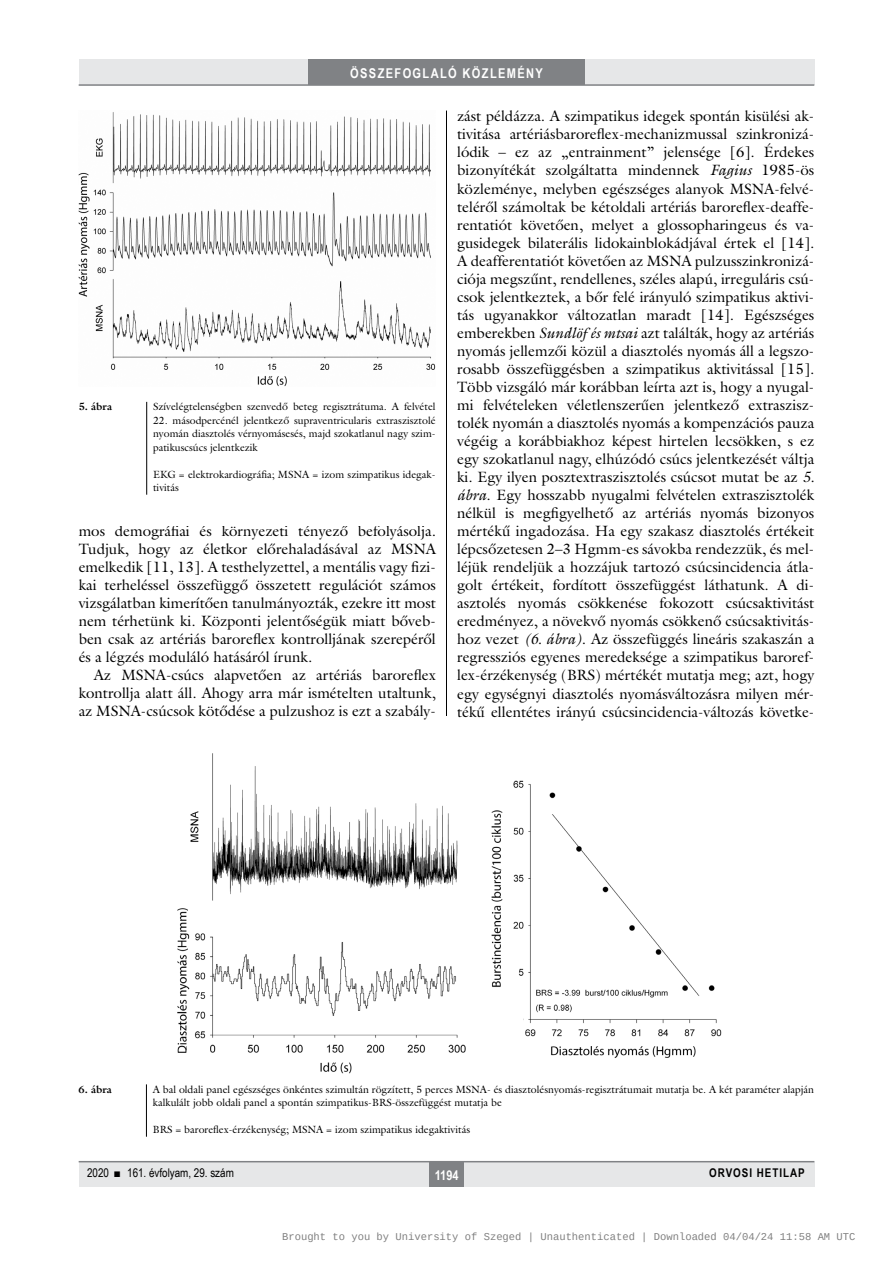
<style>
.page{position:relative;width:893px;height:1263px;background:#fff}
.page>*{position:absolute;margin:0;border:0;box-sizing:border-box;transform-origin:0 0}
.Body_Text{font:15px/18px "Galliard Reg";color:#000;text-align:justify}
.Body_tompa{font:15px/18px "Galliard Reg";color:#000;text-align:justify}
.t1{font:700 13.5px "Arial Narrow";letter-spacing:.1em;color:#fff}
.t2{font:12px "Arial Narrow";color:#000}
.t3{font:700 12px "Arial Narrow";letter-spacing:.08em;color:#000}
.kepalairas2{font:10.5px/13.5px "Galliard Reg";color:#000}
.t4{font:10.5px "Liberation Mono";color:rgb(0 0 0/.5)}
.kepalairas1{font:700 10.5px "Galliard Reg";color:#000}
.s1{font-style:italic}
</style>
<div class="page">
<div style="left:79px;top:1161px;width:735px;height:25px;background:#e6e7e8"></div>
<hr style="left:79px;top:1161px;width:735px;height:1px;background:#808285">
<div style="left:430px;top:1161px;width:34px;height:25px;background:#808285"></div>
<div style="left:79px;top:60px;width:735px;height:25px;background:#e6e7e8"></div>
<div style="left:308px;top:60px;width:277px;height:25px;background:#808285"></div>
<hr style="left:79px;top:84px;width:735px;height:2px;background:#808285">
<hr style="left:446px;top:111px;width:1px;height:1026px;background:#000">
<div style="left:78px;top:716px;width:736px;height:368px;background:#fff"></div>
<img style="left:177px;top:754px;width:545px;height:320px">
<hr style="left:146px;top:402px;width:1px;height:93px;background:#000">
<div style="left:78px;top:1084px;width:736px;height:53px;background:#fff"></div>
<hr style="left:146px;top:1084px;width:1px;height:53px;background:#000">
<img style="left:79px;top:112px;width:357px;height:274px">
<p class="t1" style="left:350px;top:63px;width:194px">ÖSSZEFOGLALÓ KÖZLEMÉNY</p>
<p class="kepalairas1" style="left:79px;top:400px;width:35px">5. ábra</p>
<p class="kepalairas2" style="left:153px;top:400px;width:284px">Szívelégtelenségben szenvedő beteg regisztrátuma. A felvétel</p>
<p class="kepalairas2" style="left:153px;top:413px;width:284px;text-align:justify">22. másodpercénél jelentkező supraventricularis extraszisztolé nyomán diasztolés vérnyomásesés, majd szokatlanul nagy szim&shy;patikuscsúcs jelentkezik</p>
<p class="kepalairas2" style="left:153px;top:467px;width:284px">EKG = elektrokardiográfia; MSNA = izom szimpatikus idegak&shy;tivitás</p>
<p class="Body_tompa" style="left:79px;top:522px;width:359px">mos demográfiai és környezeti tényező befolyásolja.<br>Tudjuk, hogy az életkor előrehaladásával az MSNA emelkedik [11, 13]. A testhelyzettel, a mentális vagy fizi&shy;kai terheléssel összefüggő összetett regulációt számos vizsgálatban kimerítően tanulmányozták, ezekre itt most nem térhetünk ki. Központi jelentőségük miatt bőveb&shy;ben csak az artériás baroreflex kontrolljának szerepéről és a légzés moduláló hatásáról írunk.</p>
<p class="Body_Text" style="left:79px;top:666px;width:359px;text-indent:15px">Az MSNA-csúcs alapvetően az artériás baroreflex kontrollja alatt áll. Ahogy arra már ismételten utaltunk, az MSNA-csúcsok kötődése a pulzushoz is ezt a szabály-</p>
<p class="Body_Text" style="left:457px;top:107px;width:359px">zást példázza. A szimpatikus idegek spontán kisülési ak&shy;tivitása artériásbaroreflex-mechanizmussal szinkronizá&shy;lódik – ez az „entrainment” jelensége [6]. Érdekes bizonyítékát szolgáltatta mindennek <span class="s1">Fagius</span> 1985-ös közleménye, melyben egészséges alanyok MSNA-felvé&shy;teléről számoltak be kétoldali artériás baroreflex-deaffe&shy;rentatiót követően, melyet a glossopharingeus és va&shy;gusidegek bilaterális lidokainblokádjával értek el [14].<br>A deafferentatiót követően az MSNA pulzusszinkronizá&shy;ciója megszűnt, rendellenes, széles alapú, irreguláris csú&shy;csok jelentkeztek, a bőr felé irányuló szimpatikus aktivi&shy;tás ugyanakkor változatlan maradt [14]. Egészséges emberekben <span class="s1">Sundlöf és mtsai</span> azt találták, hogy az artériás nyomás jellemzői közül a diasztolés nyomás áll a legszo&shy;rosabb összefüggésben a szimpatikus aktivitással [15].<br>Több vizsgáló már korábban leírta azt is, hogy a nyugal&shy;mi felvételeken véletlenszerűen jelentkező extraszisz&shy;tolék nyomán a diasztolés nyomás a kompenzációs pauza végéig a korábbiakhoz képest hirtelen lecsökken, s ez egy szokatlanul nagy, elhúzódó csúcs jelentkezését váltja ki. Egy ilyen posztextraszisztolés csúcsot mutat be az <span class="s1">5. ábra</span>. Egy hosszabb nyugalmi felvételen extraszisztolék nélkül is megfigyelhető az artériás nyomás bizonyos mértékű ingadozása. Ha egy szakasz diasztolés értékeit lépcsőzetesen 2–3 Hgmm-es sávokba rendezzük, és mel&shy;léjük rendeljük a hozzájuk tartozó csúcsincidencia átla&shy;golt értékeit, fordított összefüggést láthatunk. A di&shy;asztolés nyomás csökkenése fokozott csúcsaktivitást eredményez, a növekvő nyomás csökkenő csúcsaktivitás&shy;hoz vezet <span class="s1">(6. ábra)</span>. Az összefüggés lineáris szakaszán a regressziós egyenes meredeksége a szimpatikus baroref&shy;lex-érzékenység (BRS) mértékét mutatja meg; azt, hogy egy egységnyi diasztolés nyomásváltozásra milyen mér&shy;tékű ellentétes irányú csúcsincidencia-változás követke-</p>
<p class="kepalairas1" style="left:78px;top:1082px;width:35px">6. ábra</p>
<p class="kepalairas2" style="left:153px;top:1082px;width:663px">A bal oldali panel egészséges önkéntes szimultán rögzített, 5 perces MSNA- és diasztolésnyomás-regisztrátumait mutatja be. A két paraméter alapján kalkulált jobb oldali panel a spontán szimpatikus-BRS-összefüggést mutatja be</p>
<p class="kepalairas2" style="left:153px;top:1123px;width:319px">BRS = baroreflex-érzékenység; MSNA = izom szimpatikus idegaktivitás</p>
<p class="t2" style="left:87px;top:1164px;width:148px">2020 ■ 161. évfolyam, 29. szám</p>
<p class="t1" style="left:435px;top:1165px;width:26px">1194</p>
<p class="t3" style="left:709px;top:1164px;width:97px">ORVOSI HETILAP</p>
<p class="t4" style="left:282px;top:1232px;width:575px">Brought to you by University of Szeged | Unauthenticated | Downloaded 04/04/24 11:58 AM UTC</p>
</div>
